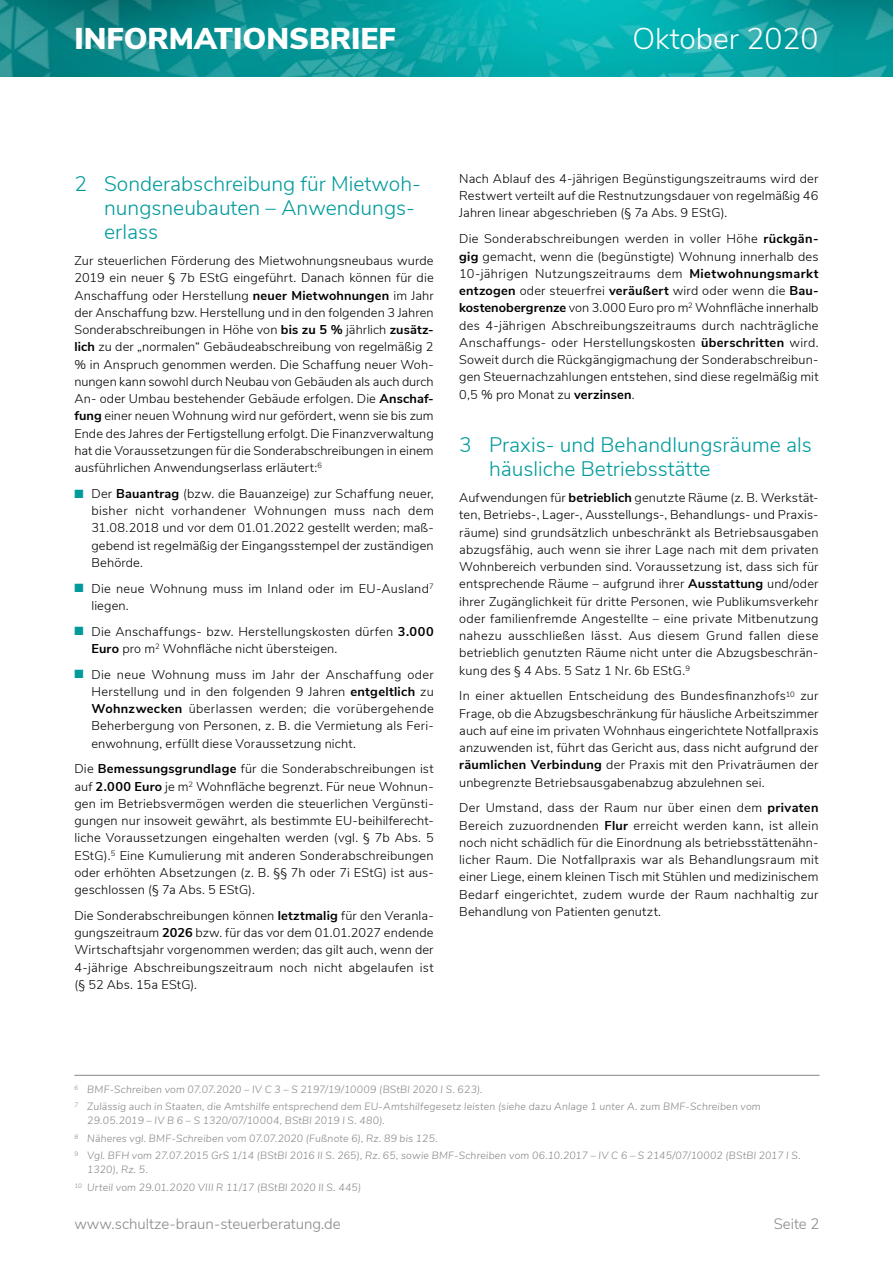
<style>
.page{position:relative;width:893px;height:1263px;background:#fff}
.page>*{position:absolute;margin:0;border:0;box-sizing:border-box;transform-origin:0 0}
.t1{font:900 30px "Nunito Sans";color:#fff}
.t2{font:300 30px "Nunito Sans";color:#fff}
.t3{font:300 21px/24px "Nunito Sans";color:#009a9b}
.t4{font:300 15px "Nunito Sans";color:#878786}
.t5{font:300 12.75px/17.2px "Nunito Sans";letter-spacing:.01em;color:#000;text-align:justify}
.t6{font:italic 300 10.5px/17.7px "Nunito Sans";letter-spacing:.015em;color:#878786}
.s1{font-weight:700}
.s2{color:#009a9b}
</style>
<div class="page">
<img style="left:0;top:0;width:893px;height:77px">
<hr style="left:74px;top:1075px;width:746px;height:1px;background:#878786">
<h1 class="t1" style="left:74px;top:16px;width:323px">INFORMATIONSBRIEF</h1>
<h1 class="t2" style="left:633px;top:17px;width:187px">Oktober 2020</h1>
<h2 class="t3" style="left:104px;top:171px;width:318px;text-indent:-30px">2 Sonderabschreibung für Mietwoh&shy;nungsneubauten – Anwendungs&shy;erlass</h2>
<p class="t5" style="left:74px;top:251px;width:361px">Zur steuerlichen Förderung des Mietwohnungsneubaus wurde 2019 ein neuer § 7b EStG eingeführt. Danach können für die Anschaffung oder Herstellung <span class="s1">neuer Mietwohnungen</span> im Jahr der Anschaffung bzw. Herstellung und in den folgenden 3 Jahren Sonderabschreibungen in Höhe von <span class="s1">bis zu 5 %</span> jährlich <span class="s1">zusätz&shy;lich</span> zu der „normalen“ Gebäudeabschreibung von regelmäßig 2 % in Anspruch genommen werden. Die Schaffung neuer Woh&shy;nungen kann sowohl durch Neubau von Gebäuden als auch durch An- oder Umbau bestehender Gebäude erfolgen. Die <span class="s1">Anschaf&shy;fung</span> einer neuen Wohnung wird nur gefördert, wenn sie bis zum Ende des Jahres der Fertigstellung erfolgt. Die Finanzverwaltung hat die Voraussetzungen für die Sonderabschreibungen in einem ausführlichen Anwendungserlass erläutert:<sup>6</sup></p>
<p class="t5" style="left:91px;top:484px;width:344px;text-indent:-17px"><span class="s2">■</span> Der <span class="s1">Bauantrag</span> (bzw. die Bauanzeige) zur Schaffung neuer, bisher nicht vorhandener Wohnungen muss nach dem 31.08.2018 und vor dem 01.01.2022 gestellt werden; maß&shy;gebend ist regelmäßig der Eingangsstempel der zuständigen Behörde.</p>
<p class="t5" style="left:91px;top:579px;width:344px;text-indent:-17px"><span class="s2">■</span> Die neue Wohnung muss im Inland oder im EU-Ausland<sup>7 </sup>liegen.</p>
<p class="t5" style="left:91px;top:622px;width:344px;text-indent:-17px"><span class="s2">■</span> Die Anschaffungs- bzw. Herstellungskosten dürfen <span class="s1">3.000<br>Euro</span> pro m<sup>2</sup> Wohnfläche nicht übersteigen.</p>
<p class="t5" style="left:91px;top:665px;width:344px;text-indent:-17px"><span class="s2">■</span> Die neue Wohnung muss im Jahr der Anschaffung oder Herstellung und in den folgenden 9 Jahren <span class="s1">entgeltlich</span> zu <span class="s1">Wohnzwecken</span> überlassen werden; die vorübergehende Beherbergung von Personen, z. B. die Vermietung als Feri&shy;enwohnung, erfüllt diese Voraussetzung nicht.</p>
<p class="t5" style="left:74px;top:759px;width:361px">Die <span class="s1">Bemessungsgrundlage</span> für die Sonderabschreibungen ist auf <span class="s1">2.000 Euro</span> je m<sup>2</sup> Wohnfläche begrenzt. Für neue Wohnun&shy;gen im Betriebsvermögen werden die steuerlichen Vergünsti&shy;gungen nur insoweit gewährt, als bestimmte EU-beihilferecht&shy;liche Voraussetzungen eingehalten werden (vgl. § 7b Abs. 5<br>EStG).<sup>5</sup> Eine Kumulierung mit anderen Sonderabschreibungen oder erhöhten Absetzungen (z. B. §§ 7h oder 7i EStG) ist aus&shy;geschlossen (§ 7a Abs. 5 EStG).</p>
<p class="t5" style="left:74px;top:906px;width:361px">Die Sonderabschreibungen können <span class="s1">letztmalig</span> für den Veranla&shy;gungszeitraum <span class="s1">2026</span> bzw. für das vor dem 01.01.2027 endende Wirtschaftsjahr vorgenommen werden; das gilt auch, wenn der 4-jährige Abschreibungszeitraum noch nicht abgelaufen ist (§ 52 Abs. 15a EStG).</p>
<p class="t5" style="left:459px;top:169px;width:361px">Nach Ablauf des 4-jährigen Begünstigungszeitraums wird der Restwert verteilt auf die Restnutzungsdauer von regelmäßig 46<br>Jahren linear abgeschrieben (§ 7a Abs. 9 EStG).</p>
<p class="t5" style="left:459px;top:229px;width:361px">Die Sonderabschreibungen werden in voller Höhe <span class="s1">rückgän&shy;gig</span> gemacht, wenn die (begünstigte) Wohnung innerhalb des 10-jährigen Nutzungszeitraums dem <span class="s1">Mietwohnungsmarkt entzogen</span> oder steuerfrei <span class="s1">veräußert</span> wird oder wenn die <span class="s1">Bau&shy;kostenobergrenze</span> von 3.000 Euro pro m<sup>2</sup> Wohnfläche innerhalb des 4-jährigen Abschreibungszeitraums durch nachträgliche Anschaffungs- oder Herstellungskosten <span class="s1">überschritten</span> wird.<br>Soweit durch die Rückgängigmachung der Sonderabschreibun&shy;gen Steuernachzahlungen entstehen, sind diese regelmäßig mit 0,5 % pro Monat zu <span class="s1">verzinsen</span>.</p>
<h2 class="t3" style="left:489px;top:432px;width:324px;text-indent:-30px">3 Praxis- und Behandlungsräume als häusliche Betriebsstätte</h2>
<p class="t5" style="left:459px;top:488px;width:361px">Aufwendungen für <span class="s1">betrieblich</span> genutzte Räume (z. B. Werkstät&shy;ten, Betriebs-, Lager-, Ausstellungs-, Behandlungs- und Praxis&shy;räume) sind grundsätzlich unbeschränkt als Betriebsausgaben abzugsfähig, auch wenn sie ihrer Lage nach mit dem privaten Wohnbereich verbunden sind. Voraussetzung ist, dass sich für entsprechende Räume – aufgrund ihrer <span class="s1">Ausstattung</span> und/oder ihrer Zugänglichkeit für dritte Personen, wie Publikumsverkehr oder familienfremde Angestellte – eine private Mitbenutzung nahezu ausschließen lässt. Aus diesem Grund fallen diese betrieblich genutzten Räume nicht unter die Abzugsbeschrän&shy;kung des § 4 Abs. 5 Satz 1 Nr. 6b EStG.<sup>9</sup></p>
<p class="t5" style="left:459px;top:686px;width:361px">In einer aktuellen Entscheidung des Bundesfinanzhofs<sup>10</sup> zur Frage, ob die Abzugsbeschränkung für häusliche Arbeitszimmer auch auf eine im privaten Wohnhaus eingerichtete Notfallpraxis anzuwenden ist, führt das Gericht aus, dass nicht aufgrund der <span class="s1">räumlichen Verbindung</span> der Praxis mit den Privaträumen der unbegrenzte Betriebsausgabenabzug abzulehnen sei.</p>
<p class="t5" style="left:459px;top:798px;width:361px">Der Umstand, dass der Raum nur über einen dem <span class="s1">privaten </span>Bereich zuzuordnenden <span class="s1">Flur</span> erreicht werden kann, ist allein noch nicht schädlich für die Einordnung als betriebsstättenähn&shy;licher Raum. Die Notfallpraxis war als Behandlungsraum mit einer Liege, einem kleinen Tisch mit Stühlen und medizinischem Bedarf eingerichtet, zudem wurde der Raum nachhaltig zur Behandlung von Patienten genutzt.</p>
<p class="t6" style="left:74px;top:1079px;width:688px"><sup>6</sup> BMF-Schreiben vom 07.07.2020 – IV C 3 – S 2197/19/10009 (BStBl 2020 I S. 623).<br><sup>7</sup> Zulässig auch in Staaten, die Amtshilfe entsprechend dem EU-Amtshilfegesetz leisten (siehe dazu Anlage 1 unter A. zum BMF-Schreiben vom</p>
<p class="t6" style="left:74px;top:1111px;width:728px;text-indent:13px">29.05.2019 – IV B 6 – S 1320/07/10004, BStBl 2019 I S. 480).<br><sup>8</sup> Näheres vgl. BMF-Schreiben vom 07.07.2020 (Fußnote 6), Rz. 89 bis 125.<br><sup>9</sup> Vgl. BFH vom 27.07.2015 GrS 1/14 (BStBl 2016 II S. 265), Rz. 65, sowie BMF-Schreiben vom 06.10.2017 – IV C 6 – S 2145/07/10002 (BStBl 2017 I S.</p>
<p class="t6" style="left:74px;top:1160px;width:288px;text-indent:13px">1320), Rz. 5.<br><sup>10</sup> Urteil vom 29.01.2020 VIII R 11/17 (BStBl 2020 II S. 445)</p>
<p class="t4" style="left:74px;top:1213px;width:268px">www.schultze-braun-steuerberatung.de</p>
<p class="t4" style="left:774px;top:1213px;width:47px">Seite 2</p>
</div>
